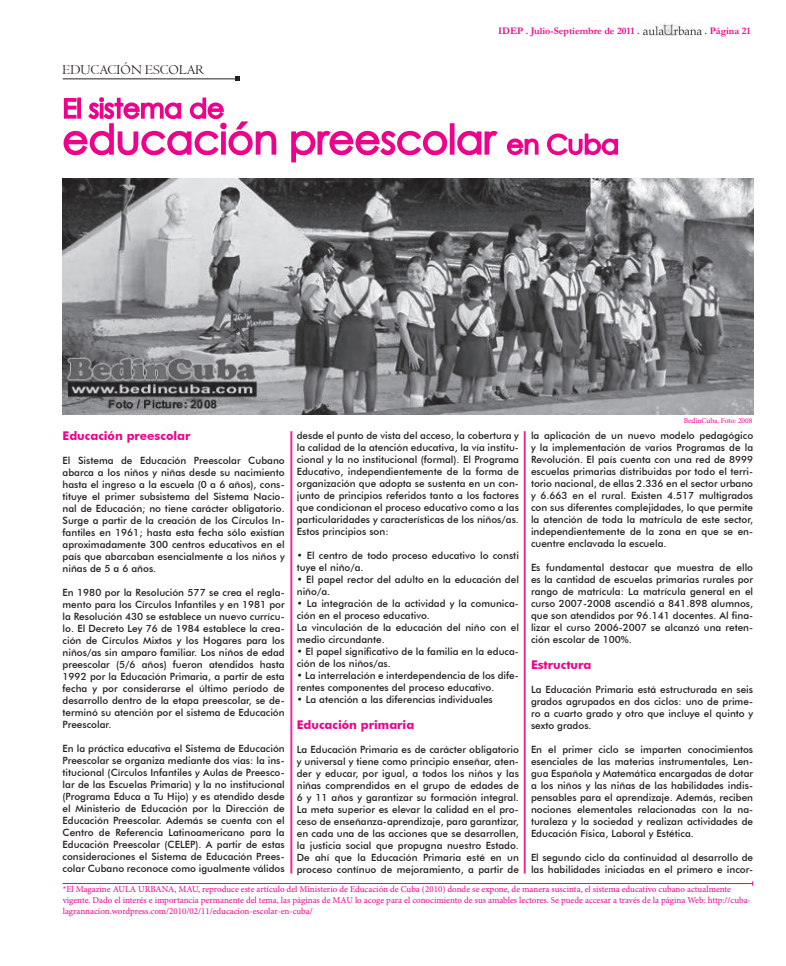
<style>
.page{position:relative;width:786px;height:966px;background:#fff}
.page>*{position:absolute;margin:0;border:0;box-sizing:border-box;transform-origin:0 0}
.t1{font:40px "Century Gothic";color:#ed028c}
.t2{font:14px "Centaur";color:#231f20}
.t3{font:700 12px "Futura BT";color:#ed028c}
.t4{font:500 10px/12px "Futura BT";color:#231f20;text-align:justify}
.t5{font:700 10px "Garamond";color:#ed028c}
.t6{font:9px/10.8px "Minion Pro";color:#ed028c}
.t7{font:7.5px "Minion Pro";color:#ed028c}
.s1{font-size:26px}
</style>
<div class="page">
<img style="left:642px;top:23px;width:59px;height:12px">
<hr style="left:63px;top:78px;width:175px;height:1px;background:#231f20">
<svg style="left:236px;top:77px;width:4px;height:4px"></svg>
<svg style="left:63px;top:97px;width:214px;height:59px"></svg>
<svg style="left:291px;top:130px;width:157px;height:33px"></svg>
<div style="left:450px;top:123px;width:4px;height:32px;border:2px solid #ed028c"></div>
<svg style="left:457px;top:130px;width:41px;height:26px"></svg>
<svg style="left:507px;top:138px;width:32px;height:17px"></svg>
<svg style="left:547px;top:133px;width:72px;height:23px"></svg>
<hr style="left:63px;top:883px;width:689px;height:1px;background:#ed028c">
<img style="left:63px;top:179px;width:690px;height:235px">
<hr style="left:291px;top:431px;width:1px;height:442px;background:#ed028c">
<hr style="left:525px;top:431px;width:1px;height:442px;background:#ed028c">
<hr style="left:524px;top:431px;width:1px;height:442px;background:#ed028c">
<h2 class="t2" style="left:63px;top:62px;width:144px">EDUCACIÓN ESCOLAR</h2>
<p class="t5" style="left:498px;top:25px;width:143px">IDEP . Julio-Septiembre de 2011 .</p>
<p class="t5" style="left:704px;top:25px;width:47px">. Página 21</p>
<h1 class="t1" style="left:63px;top:113px;width:558px">educación preescolar <span class="s1">en Cuba</span></h1>
<p class="t7" style="left:683px;top:416px;width:70px">BedinCuba. Foto: 2008</p>
<p class="t4" style="left:297px;top:429px;width:224px">desde el punto de vista del acceso, la cobertura y la calidad de la atención educativa, la vía institu&shy;cional y la no institucional (formal). El Programa Educativo, independientemente de la forma de organización que adopta se sustenta en un con&shy;junto de principios referidos tanto a los factores que condicionan el proceso educativo como a las particularidades y características de los niños/as.<br>Estos principios son:</p>
<p class="t4" style="left:297px;top:549px;width:224px">• El centro de todo proceso educativo lo consti tuye el niño/a.</p>
<p class="t4" style="left:297px;top:573px;width:224px">• El papel rector del adulto en la educación del niño/a.</p>
<p class="t4" style="left:297px;top:597px;width:224px;text-align:left">• La integración de la actividad y la comunica&shy;ción en el proceso educativo.<br>La vinculación de la educación del niño con el medio circundante.</p>
<p class="t4" style="left:297px;top:645px;width:224px">• El papel significativo de la familia en la educa&shy;ción de los niños/as.</p>
<p class="t4" style="left:297px;top:669px;width:224px">• La interrelación e interdependencia de los dife&shy;rentes componentes del proceso educativo.</p>
<p class="t4" style="left:297px;top:693px;width:197px">• La atención a las diferencias individuales</p>
<p class="t3" style="left:297px;top:718px;width:119px">Educación primaria</p>
<p class="t4" style="left:297px;top:744px;width:224px">La Educación Primaria es de carácter obligatorio y universal y tiene como principio enseñar, aten&shy;der y educar, por igual, a todos los niños y las niñas comprendidos en el grupo de edades de 6 y 11 años y garantizar su formación integral.<br>La meta superior es elevar la calidad en el pro&shy;ceso de enseñanza-aprendizaje, para garantizar, en cada una de las acciones que se desarrollen, la justicia social que propugna nuestro Estado.<br>De ahí que la Educación Primaria esté en un proceso contínuo de mejoramiento, a partir de</p>
<p class="t4" style="left:531px;top:429px;width:224px">la aplicación de un nuevo modelo pedagógico y la implementación de varios Programas de la Revolución. El país cuenta con una red de 8999 escuelas primarias distribuidas por todo el terri&shy;torio nacional, de ellas 2.336 en el sector urbano y 6.663 en el rural. Existen 4.517 multigrados con sus diferentes complejidades, lo que permite la atención de toda la matrícula de este sector, independientemente de la zona en que se en&shy;cuentre enclavada la escuela.</p>
<p class="t4" style="left:531px;top:561px;width:224px">Es fundamental destacar que muestra de ello es la cantidad de escuelas primarias rurales por rango de matrícula: La matrícula general en el curso 2007-2008 ascendió a 841.898 alumnos, que son atendidos por 96.141 docentes. Al fina&shy;lizar el curso 2006-2007 se alcanzó una reten&shy;ción escolar de 100%.</p>
<p class="t3" style="left:531px;top:658px;width:62px">Estructura</p>
<p class="t4" style="left:531px;top:684px;width:224px">La Educación Primaria está estructurada en seis grados agrupados en dos ciclos: uno de prime&shy;ro a cuarto grado y otro que incluye el quinto y sexto grados.</p>
<p class="t4" style="left:531px;top:744px;width:224px">En el primer ciclo se imparten conocimientos esenciales de las materias instrumentales, Len&shy;gua Española y Matemática encargadas de dotar a los niños y las niñas de las habilidades indis&shy;pensables para el aprendizaje. Además, reciben nociones elementales relacionadas con la na&shy;turaleza y la sociedad y realizan actividades de Educación Física, Laboral y Estética.</p>
<p class="t4" style="left:531px;top:852px;width:224px">El segundo ciclo da continuidad al desarrollo de las habilidades iniciadas en el primero e incor-</p>
<p class="t3" style="left:63px;top:429px;width:129px">Educación preescolar</p>
<p class="t4" style="left:63px;top:455px;width:224px">El Sistema de Educación Preescolar Cubano abarca a los niños y niñas desde su nacimiento hasta el ingreso a la escuela (0 a 6 años), cons&shy;tituye el primer subsistema del Sistema Nacio&shy;nal de Educación; no tiene carácter obligatorio.<br>Surge a partir de la creación de los Círculos In&shy;fantiles en 1961; hasta esta fecha sólo existían aproximadamente 300 centros educativos en el país que abarcaban esencialmente a los niños y niñas de 5 a 6 años.</p>
<p class="t4" style="left:63px;top:587px;width:224px">En 1980 por la Resolución 577 se crea el regla&shy;mento para los Círculos Infantiles y en 1981 por la Resolución 430 se establece un nuevo currícu&shy;lo. El Decreto Ley 76 de 1984 establece la crea&shy;ción de Círculos Mixtos y los Hogares para los niños/as sin amparo familiar. Los niños de edad preescolar (5/6 años) fueron atendidos hasta 1992 por la Educación Primaria, a partir de esta fecha y por considerarse el último período de desarrollo dentro de la etapa preescolar, se de&shy;terminó su atención por el sistema de Educación Preescolar.</p>
<p class="t4" style="left:63px;top:743px;width:224px">En la práctica educativa el Sistema de Educación Preescolar se organiza mediante dos vías: la ins&shy;titucional (Círculos Infantiles y Aulas de Preesco&shy;lar de las Escuelas Primaria) y la no institucional (Programa Educa a Tu Hijo) y es atendido desde el Ministerio de Educación por la Dirección de Educación Preescolar. Además se cuenta con el Centro de Referencia Latinoamericano para la Educación Preescolar (CELEP). A partir de estas consideraciones el Sistema de Educación Prees&shy;colar Cubano reconoce como igualmente válidos</p>
<p class="t6" style="left:63px;top:884px;width:689px">*El Magazine AULA URBANA, MAU, reproduce este artículo del Ministerio de Educación de Cuba (2010) donde se expone, de manera suscinta, el sistema educativo cubano actualmente vigente. Dado el interés e importancia permanente del tema, las páginas de MAU lo acoge para el conocimiento de sus amables lectores. Se puede accesar a través de la página Web: http://cuba&shy;lagrannacion.wordpress.com/2010/02/11/educacion-escolar-en-cuba/</p>
</div>
